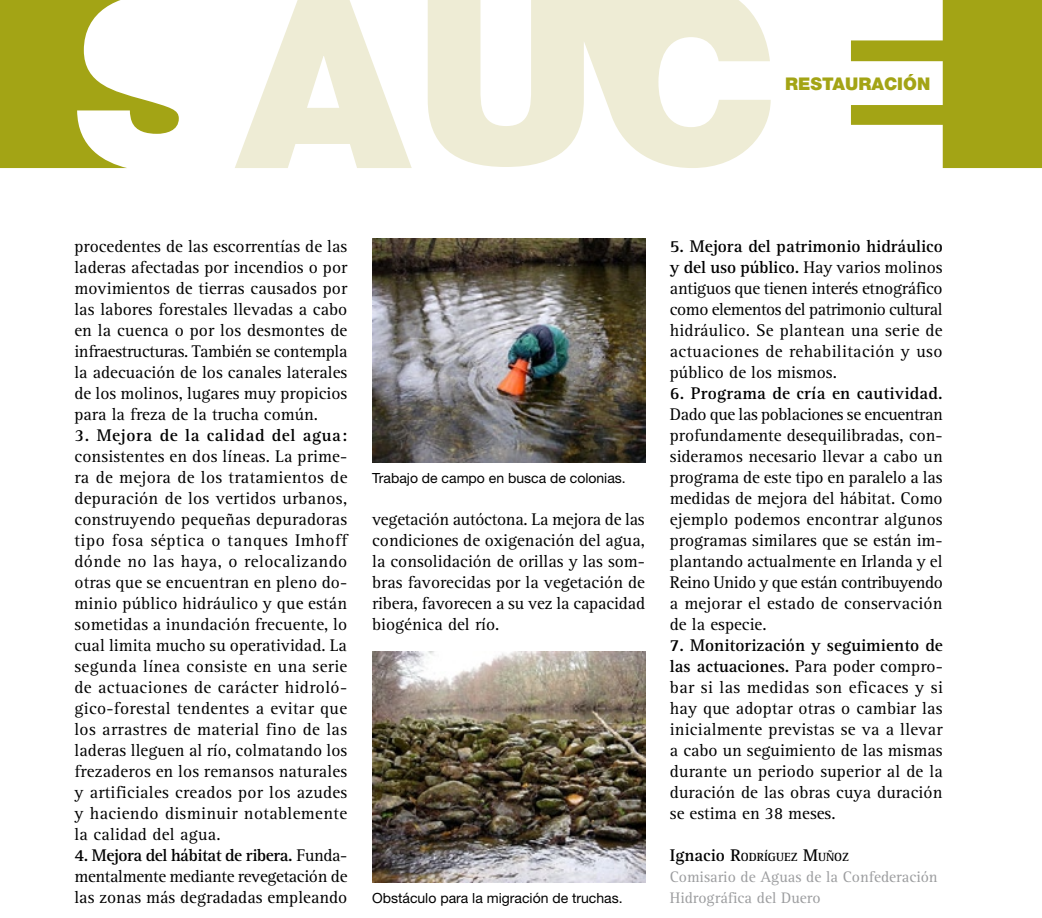
<style>
.page{position:relative;width:1042px;height:918px;background:#fff}
.page>*{position:absolute;margin:0;border:0;box-sizing:border-box;transform-origin:0 0}
.t1{font:17.5px/21px "Rotis Serif Std";color:#000;text-align:justify}
.t2{font:700 17.5px "Rotis Serif Std";letter-spacing:.01em;color:#000}
.t3{font:700 17.5px "Rotis Serif Std";letter-spacing:.035em;color:#000}
.t4{font:900 17.5px "Helvetica Neue LT Std";color:#a3a415}
.t5{font:15.75px/21px "Rotis Serif Std";color:#9c9d9f}
.t6{font:14px "Helvetica Neue LT Std";color:#000}
.t7{font:700 12.25px "Rotis Serif Std";color:#000}
.s1{font-weight:700}
.s2{font-size:17.5px}
</style>
<div class="page">
<svg style="left:428px;top:0;width:342px;height:168px;fill:#eeecd5"></svg>
<svg style="left:851px;top:0;width:191px;height:168px"></svg>
<svg style="left:0;top:0;width:179px;height:168px"></svg>
<svg style="left:235px;top:0;width:177px;height:168px"></svg>
<img style="left:372px;top:239px;width:273px;height:223px">
<img style="left:372px;top:651px;width:273px;height:231px">
<p class="t4" style="left:785px;top:74px;width:147px">RESTAURACIÓN</p>
<p class="t1" style="left:74px;top:236px;width:274px">procedentes de las escorrentías de las laderas afectadas por incendios o por movimientos de tierras causados por las labores forestales llevadas a cabo en la cuenca o por los desmontes de infraestructuras. También se contempla la adecuación de los canales laterales de los molinos, lugares muy propicios para la freza de la trucha común.</p>
<p class="t3" style="left:74px;top:425px;width:274px">3. Mejora de la calidad del agua:</p>
<p class="t1" style="left:74px;top:446px;width:274px">consistentes en dos líneas. La prime&shy;ra de mejora de los tratamientos de depuración de los vertidos urbanos, construyendo pequeñas depuradoras tipo fosa séptica o tanques Imhoff dónde no las haya, o relocalizando otras que se encuentran en pleno do&shy;minio público hidráulico y que están sometidas a inundación frecuente, lo cual limita mucho su operatividad. La segunda línea consiste en una serie de actuaciones de carácter hidroló&shy;gico-forestal tendentes a evitar que los arrastres de material fino de las laderas lleguen al río, colmatando los frezaderos en los remansos naturales y artificiales creados por los azudes y haciendo disminuir notablemente la calidad del agua.</p>
<p class="t1" style="left:74px;top:845px;width:274px"><span class="s1">4. Mejora del hábitat de ribera.</span> Funda&shy;mentalmente mediante revegetación de las zonas más degradadas empleando</p>
<p class="t6" style="left:372px;top:470px;width:255px">Trabajo de campo en busca de colonias.</p>
<p class="t1" style="left:372px;top:509px;width:274px">vegetación autóctona. La mejora de las condiciones de oxigenación del agua, la consolidación de orillas y las som&shy;bras favorecidas por la vegetación de ribera, favorecen a su vez la capacidad biogénica del río.</p>
<p class="t6" style="left:372px;top:890px;width:252px">Obstáculo para la migración de truchas.</p>
<p class="t1" style="left:670px;top:236px;width:274px"><span class="s1">5. Mejora del patrimonio hidráulico y del uso público.</span> Hay varios molinos antiguos que tienen interés etnográfico como elementos del patrimonio cultural hidráulico. Se plantean una serie de actuaciones de rehabilitación y uso público de los mismos.</p>
<p class="t2" style="left:670px;top:383px;width:274px">6. Programa de cría en cautividad.</p>
<p class="t1" style="left:670px;top:404px;width:274px">Dado que las poblaciones se encuentran profundamente desequilibradas, con&shy;sideramos necesario llevar a cabo un programa de este tipo en paralelo a las medidas de mejora del hábitat. Como ejemplo podemos encontrar algunos programas similares que se están im&shy;plantando actualmente en Irlanda y el Reino Unido y que están contribuyendo a mejorar el estado de conservación de la especie.</p>
<p class="t1" style="left:670px;top:635px;width:275px"><span class="s1">7. Monitorización y seguimiento de las actuaciones.</span> Para poder compro&shy;bar si las medidas son eficaces y si hay que adoptar otras o cambiar las inicialmente previstas se va a llevar a cabo un seguimiento de las mismas durante un periodo superior al de la duración de las obras cuya duración se estima en 38 meses.</p>
<p class="t7" style="left:670px;top:850px;width:181px"><span class="s2">Ignacio</span> <span class="s2">R</span>ODRÍGUEZ <span class="s2">M</span>UÑOZ</p>
<p class="t5" style="left:670px;top:867px;width:269px">Comisario de Aguas de la Confederación<br>Hidrográfica del Duero</p>
</div>
